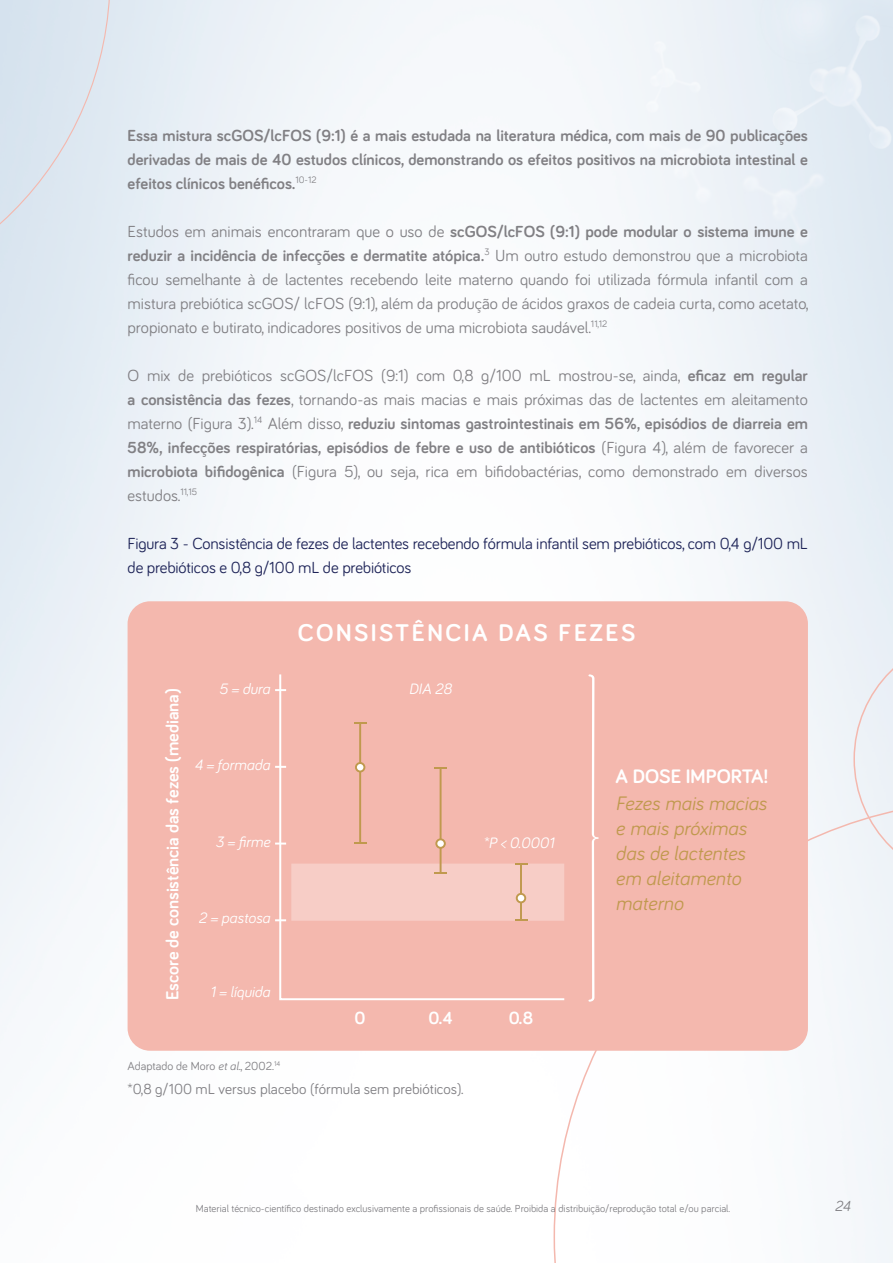
<style>
.page{position:relative;width:893px;height:1263px;background:#fff}
.page>*{position:absolute;margin:0;border:0;box-sizing:border-box;transform-origin:0 0}
.t1{font:700 24.9px "Bariol";letter-spacing:.1em;color:#fff}
.t2{font:italic 20.1px/25.2px "Bariol";color:#c0994e}
.t3{font:700 20.1px "Bariol";color:#fff}
.t4{font:700 18.15px "Bariol";color:#fff}
.t5{font:16.5px/24px "Bariol";color:#818084;text-align:justify}
.t6{font:700 16.5px/24px "Bariol";color:#818084;text-align:justify}
.t7{font:16.5px/24px "Bariol";letter-spacing:-.01em;color:#1e2458}
.t8{font:italic 15.6px "Bariol";color:#fff}
.t9{font:15px "Bariol";color:#818084}
.t10{font:italic 15px "Bariol";color:#818084}
.t11{font:12px "Bariol";color:#818084}
.t12{font:10.5px "Bariol";color:#818084}
.s1{font-weight:700}
.s2{font-style:italic}
</style>
<div class="page">
<div style="left:0;top:0;width:111px;height:309px;background:#dce6f0"></div>
<svg style="left:554px;top:800px;width:339px;height:463px"></svg>
<div style="left:853px;top:634px;width:40px;height:250px;background:#edf1f7"></div>
<div style="left:128px;top:601px;width:680px;height:450px;background:#f4b8ae"></div>
<div style="left:278px;top:672px;width:288px;height:329px;background:#f4b8ae"></div>
<svg style="left:275px;top:842px;width:11px;height:2px"></svg>
<svg style="left:275px;top:766px;width:11px;height:2px"></svg>
<svg style="left:275px;top:689px;width:11px;height:2px"></svg>
<hr style="left:440px;top:768px;width:2px;height:104px;background:#c0994e">
<svg style="left:434px;top:767px;width:13px;height:2px"></svg>
<svg style="left:275px;top:863px;width:289px;height:58px;background:#f6cbc3"></svg>
<div style="left:436px;top:839px;width:9px;height:9px;background:#fff;border-radius:50%"></div>
<div style="left:435px;top:838px;width:11px;height:11px;border:2px solid #c0994e;border-radius:50%"></div>
<hr style="left:359px;top:723px;width:2px;height:119px;background:#c0994e">
<svg style="left:354px;top:722px;width:12px;height:2px"></svg>
<svg style="left:354px;top:842px;width:12px;height:1px"></svg>
<div style="left:356px;top:763px;width:8px;height:8px;background:#fff;border-radius:50%"></div>
<div style="left:355px;top:762px;width:10px;height:10px;border:2px solid #c0994e;border-radius:50%"></div>
<svg style="left:588px;top:674px;width:11px;height:328px"></svg>
<p class="t6" style="left:128px;top:122px;width:682px">Essa mistura scGOS/lcFOS (9:1) é a mais estudada na literatura médica, com mais de 90 publicações derivadas de mais de 40 estudos clínicos, demonstrando os efeitos positivos na microbiota intestinal e efeitos clínicos benéficos.<sup>10-12</sup></p>
<p class="t5" style="left:128px;top:218px;width:682px">Estudos em animais encontraram que o uso de <span class="s1">scGOS/lcFOS (9:1) pode modular o sistema imune e reduzir a incidência de infecções e dermatite atópica.</span><sup>3</sup> Um outro estudo demonstrou que a microbiota ficou semelhante à de lactentes recebendo leite materno quando foi utilizada fórmula infantil com a mistura prebiótica scGOS/ lcFOS (9:1), além da produção de ácidos graxos de cadeia curta, como acetato, propionato e butirato, indicadores positivos de uma microbiota saudável.<sup>11,12</sup></p>
<p class="t5" style="left:128px;top:362px;width:682px">O mix de prebióticos scGOS/lcFOS (9:1) com 0,8 g/100 mL mostrou-se, ainda, <span class="s1">eficaz em regular a consistência das fezes</span>, tornando-as mais macias e mais próximas das de lactentes em aleitamento materno (Figura 3).<sup>14</sup> Além disso, <span class="s1">reduziu sintomas gastrointestinais em 56%, episódios de diarreia em 58%, infecções respiratórias, episódios de febre e uso de antibióticos</span> (Figura 4), além de favorecer a <span class="s1">microbiota bifidogênica</span> (Figura 5), ou seja, rica em bifidobactérias, como demonstrado em diversos estudos.<sup>11,15</sup></p>
<p class="t7" style="left:128px;top:530px;width:682px">Figura 3 - Consistência de fezes de lactentes recebendo fórmula infantil sem prebióticos, com 0,4 g/100 mL de prebióticos e 0,8 g/100 mL de prebióticos</p>
<h1 class="t1" style="left:298px;top:616px;width:339px">CONSISTÊNCIA DAS FEZES</h1>
<p class="t4" style="left:160px;top:1000px;width:313px;rotate:-90deg">Escore de consistência das fezes (mediana)</p>
<p class="t8" style="left:219px;top:678px;width:52px">5 = dura</p>
<p class="t8" style="left:409px;top:678px;width:45px">DIA 28</p>
<p class="t8" style="left:194px;top:754px;width:77px">4 = formada</p>
<p class="t8" style="left:215px;top:831px;width:56px">3 = firme</p>
<p class="t8" style="left:199px;top:907px;width:73px">2 = pastosa</p>
<p class="t8" style="left:210px;top:981px;width:62px">1 = líquida</p>
<p class="t8" style="left:483px;top:832px;width:73px">*P &lt; 0.0001</p>
<p class="t4" style="left:355px;top:1005px;width:13px">0</p>
<p class="t4" style="left:429px;top:1005px;width:26px">0.4</p>
<p class="t4" style="left:509px;top:1005px;width:26px">0.8</p>
<p class="t3" style="left:616px;top:762px;width:154px">A DOSE IMPORTA!</p>
<p class="t2" style="left:616px;top:789px;width:153px">Fezes mais macias e mais próximas das de lactentes em aleitamento materno</p>
<p class="t11" style="left:128px;top:1058px;width:154px">Adaptado de Moro <span class="s2">et al.</span>, 2002.<sup>14</sup></p>
<p class="t9" style="left:128px;top:1079px;width:337px">*0,8 g/100 mL versus placebo (fórmula sem prebióticos).</p>
<p class="t12" style="left:196px;top:1201px;width:536px">Material técnico-científico destinado exclusivamente a profissionais de saúde. Proibida a distribuição/reprodução total e/ou parcial.</p>
<p class="t10" style="left:835px;top:1196px;width:17px">24</p>
</div>
